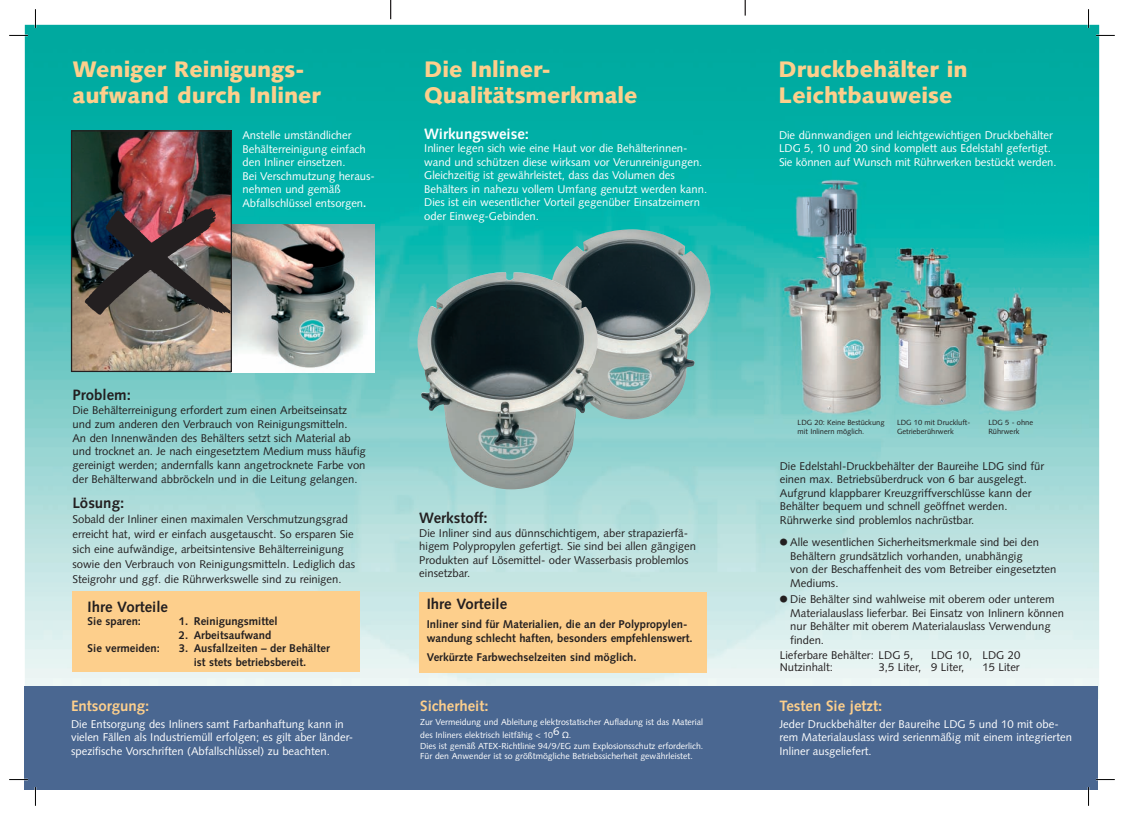
<style>
.page{position:relative;width:1124px;height:815px;background:#fff}
.page>*{position:absolute;margin:0;border:0;box-sizing:border-box;transform-origin:0 0}
.t1{font:900 22.5px/26.2px "Syntax";color:#fdcf8c}
.t2{font:700 15px "Syntax";color:#231f20}
.t3{font:700 15px "Syntax";color:#fdcf8c}
.t4{font:700 15px "Syntax";color:#fff}
.t5{font:11.25px/13.5px "Syntax";color:#231f20}
.t6{font:11.25px/13.5px "Syntax";color:#fff}
.t7{font:700 11.25px/13.5px "Syntax";color:#231f20}
.t8{font:8.75px/13.5px "Syntax";color:#fff}
.t9{font:7.5px/9px "Syntax";color:#231f20}
.s1{font-weight:700}
.s2{font-family:"Helvetica"}
</style>
<div class="page">
<img style="left:25px;top:25px;width:1073px;height:674px">
<div style="left:25px;top:686px;width:1072px;height:104px;background:#4a6791"></div>
<img style="left:232px;top:225px;width:142px;height:147px">
<div style="left:72px;top:592px;width:287px;height:80px;background:#fdcf8c"></div>
<img style="left:73px;top:132px;width:157px;height:238px">
<div style="left:71px;top:130px;width:161px;height:242px;border:1px solid #231f20"></div>
<img style="left:550px;top:229px;width:160px;height:190px">
<img style="left:417px;top:272px;width:180px;height:217px">
<img style="left:754px;top:171px;width:334px;height:264px">
<img style="left:72px;top:188px;width:165px;height:138px">
<div style="left:419px;top:592px;width:287px;height:81px;background:#fdcf8c"></div>
<svg style="left:390px;top:0;width:1px;height:19px"></svg>
<svg style="left:744px;top:0;width:1px;height:16px"></svg>
<svg style="left:9px;top:35px;width:19px;height:1px"></svg>
<svg style="left:1095px;top:35px;width:19px;height:1px"></svg>
<svg style="left:9px;top:779px;width:19px;height:1px"></svg>
<svg style="left:1096px;top:779px;width:18px;height:1px"></svg>
<svg style="left:35px;top:9px;width:1px;height:19px"></svg>
<svg style="left:35px;top:787px;width:1px;height:19px"></svg>
<svg style="left:1087px;top:9px;width:2px;height:19px"></svg>
<svg style="left:1087px;top:787px;width:2px;height:19px"></svg>
<svg style="left:780px;top:538px;width:7px;height:8px"></svg>
<svg style="left:780px;top:595px;width:7px;height:7px"></svg>
<h1 class="t1" style="left:72px;top:56px;width:250px">Weniger Reinigungs&shy;aufwand durch Inliner</h1>
<p class="t6" style="left:242px;top:129px;width:134px">Anstelle umständlicher<br>Behälterreinigung einfach den Inliner einsetzen.<br>Bei Verschmutzung heraus&shy;nehmen und gemäß<br>Abfallschlüssel entsorgen<span class="s1">.</span></p>
<h1 class="t1" style="left:424px;top:56px;width:215px">Die Inliner-<br>Qualitätsmerkmale</h1>
<h2 class="t4" style="left:424px;top:125px;width:106px">Wirkungsweise:</h2>
<p class="t6" style="left:424px;top:142px;width:284px">Inliner legen sich wie eine Haut vor die Behälterinnen&shy;wand und schützen diese wirksam vor Verunreinigungen.<br>Gleichzeitig ist gewährleistet, dass das Volumen des Behälters in nahezu vollem Umfang genutzt werden kann.<br>Dies ist ein wesentlicher Vorteil gegenüber Einsatzeimern oder Einweg-Gebinden.</p>
<h2 class="t2" style="left:72px;top:387px;width:60px">Problem:</h2>
<p class="t5" style="left:72px;top:403px;width:295px">Die Behälterreinigung erfordert zum einen Arbeitseinsatz und zum anderen den Verbrauch von Reinigungsmitteln.<br>An den Innenwänden des Behälters setzt sich Material ab und trocknet an. Je nach eingesetztem Medium muss häufig gereinigt werden; andernfalls kann angetrocknete Farbe von der Behälterwand abbröckeln und in die Leitung gelangen.</p>
<h2 class="t2" style="left:72px;top:494px;width:53px">Lösung:</h2>
<p class="t5" style="left:72px;top:512px;width:284px;line-height:15px">Sobald der Inliner einen maximalen Verschmutzungsgrad erreicht hat, wird er einfach ausgetauscht. So ersparen Sie sich eine aufwändige, arbeitsintensive Behälterreinigung sowie den Verbrauch von Reinigungsmitteln. Lediglich das Steigrohr und ggf. die Rührwerkswelle sind zu reinigen.</p>
<h2 class="t2" style="left:88px;top:598px;width:82px">Ihre Vorteile</h2>
<p class="t7" style="left:88px;top:614px;width:55px">Sie sparen:</p>
<p class="t7" style="left:179px;top:614px;width:100px">1. Reinigungsmittel</p>
<p class="t7" style="left:179px;top:628px;width:94px">2. Arbeitsaufwand</p>
<p class="t7" style="left:88px;top:641px;width:74px">Sie vermeiden:</p>
<p class="t7" style="left:194px;top:641px;width:137px;text-indent:-15px">3. Ausfallzeiten – der Behälter ist stets betriebsbereit.</p>
<h2 class="t3" style="left:71px;top:697px;width:80px">Entsorgung:</h2>
<p class="t6" style="left:71px;top:717px;width:283px">Die Entsorgung des Inliners samt Farbanhaftung kann in vielen Fällen als Industriemüll erfolgen; es gilt aber länder&shy;spezifische Vorschriften (Abfallschlüssel) zu beachten.</p>
<h2 class="t2" style="left:419px;top:509px;width:70px">Werkstoff:</h2>
<p class="t5" style="left:419px;top:526px;width:278px">Die Inliner sind aus dünnschichtigem, aber strapazierfä&shy;higem Polypropylen gefertigt. Sie sind bei allen gängigen Produkten auf Lösemittel- oder Wasserbasis problemlos einsetzbar.</p>
<h2 class="t2" style="left:427px;top:596px;width:82px">Ihre Vorteile</h2>
<p class="t7" style="left:427px;top:618px;width:267px">Inliner sind für Materialien, die an der Polypropylen&shy;wandung schlecht haften, besonders empfehlenswert.</p>
<p class="t7" style="left:427px;top:650px;width:211px">Verkürzte Farbwechselzeiten sind möglich.</p>
<h2 class="t3" style="left:420px;top:697px;width:70px">Sicherheit:</h2>
<p class="t8" style="left:420px;top:715px;width:284px">Zur Vermeidung und Ableitung elektrostatischer Aufladung ist das Material des Inliners elektrisch leitfähig &lt; 10<sup>6</sup> <span class="s2">Ω</span>.</p>
<p class="t8" style="left:420px;top:740px;width:284px;line-height:10.5px">Dies ist gemäß ATEX-Richtlinie 94/9/EG zum Explosionsschutz erforderlich.<br>Für den Anwender ist so größtmögliche Betriebssicherheit gewährleistet.</p>
<h1 class="t1" style="left:778px;top:56px;width:190px">Druckbehälter in<br>Leichtbauweise</h1>
<p class="t6" style="left:778px;top:128px;width:279px">Die dünnwandigen und leichtgewichtigen Druckbehälter<br>LDG 5, 10 und 20 sind komplett aus Edelstahl gefertigt.<br>Sie können auf Wunsch mit Rührwerken bestückt werden.</p>
<p class="t9" style="left:797px;top:418px;width:88px">LDG 20: Keine Bestückung mit Inlinern möglich.</p>
<p class="t9" style="left:896px;top:418px;width:75px">LDG 10 mit Druckluft-<br>Getrieberührwerk</p>
<p class="t9" style="left:988px;top:418px;width:46px">LDG 5 - ohne<br>Rührwerk</p>
<p class="t5" style="left:779px;top:459px;width:266px">Die Edelstahl-Druckbehälter der Baureihe LDG sind für einen max. Betriebsüberdruck von 6 bar ausgelegt.<br>Aufgrund klappbarer Kreuzgriffverschlüsse kann der Behälter bequem und schnell geöffnet werden.<br>Rührwerke sind problemlos nachrüstbar.</p>
<p class="t5" style="left:790px;top:536px;width:267px">Alle wesentlichen Sicherheitsmerkmale sind bei den Behältern grundsätzlich vorhanden, unabhängig<br>von der Beschaffenheit des vom Betreiber eingesetzten Mediums.</p>
<p class="t5" style="left:790px;top:593px;width:275px">Die Behälter sind wahlweise mit oberem oder unterem Materialauslass lieferbar. Bei Einsatz von Inlinern können nur Behälter mit oberem Materialauslass Verwendung finden.</p>
<p class="t5" style="left:779px;top:648px;width:135px">Lieferbare Behälter: LDG 5,</p>
<p class="t5" style="left:931px;top:648px;width:91px">LDG 10, LDG 20</p>
<p class="t5" style="left:779px;top:661px;width:55px">Nutzinhalt:</p>
<p class="t5" style="left:878px;top:661px;width:87px">3,5 Liter, 9 Liter,</p>
<p class="t5" style="left:982px;top:661px;width:39px">15 Liter</p>
<h2 class="t3" style="left:779px;top:697px;width:104px">Testen Sie jetzt:</h2>
<p class="t6" style="left:779px;top:717px;width:294px">Jeder Druckbehälter der Baureihe LDG 5 und 10 mit obe&shy;rem Materialauslass wird serienmäßig mit einem integrierten<br>Inliner ausgeliefert.</p>
</div>
